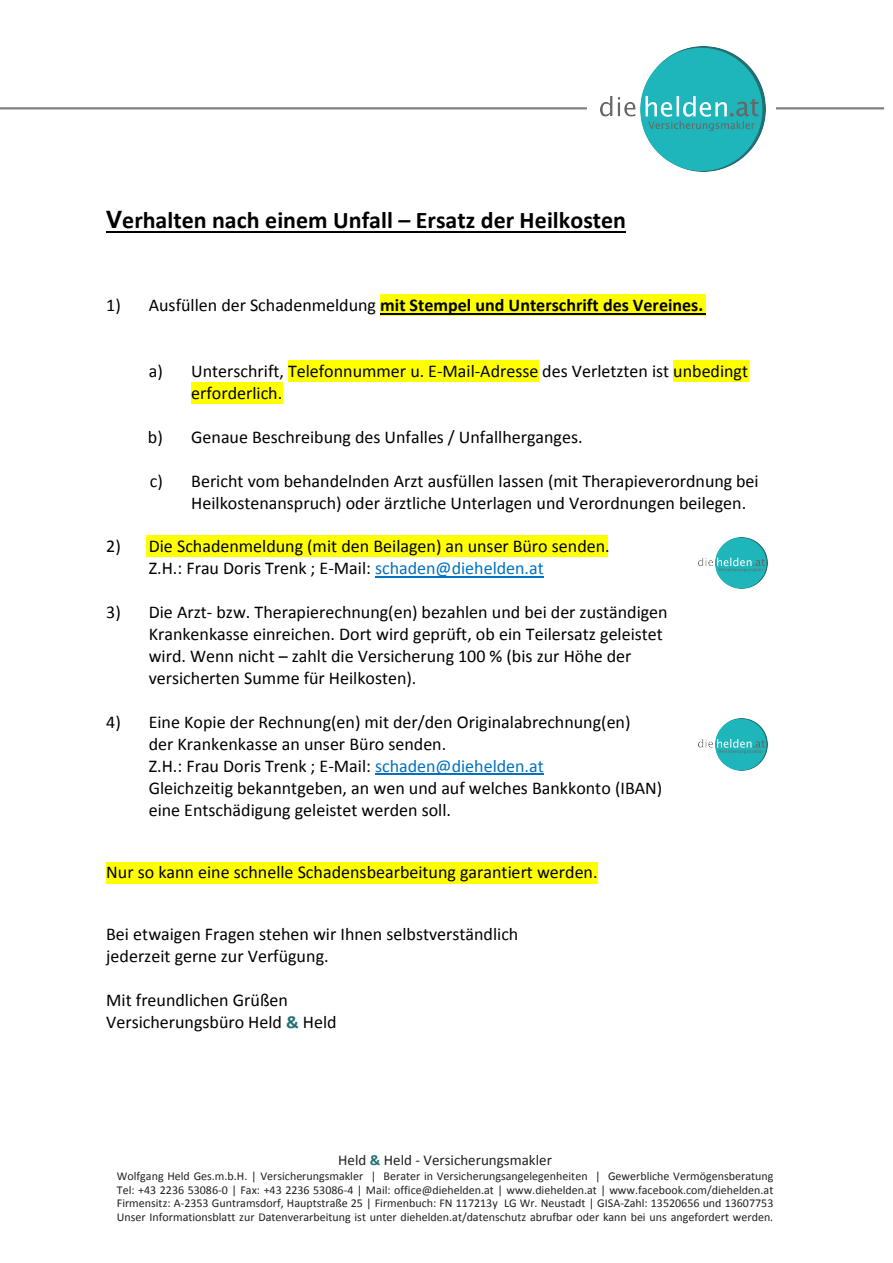
<style>
.page{position:relative;width:893px;height:1263px;background:#fff}
.page>*{position:absolute;margin:0;border:0;box-sizing:border-box;transform-origin:0 0}
.t1{font:700 24px "Calibri";color:#000}
.t2{font:18px/21.9px "Calibri";color:#000}
.t3{font:700 18px "Calibri";color:#000}
.t4{font:15px "Calibri";color:#231f20}
.t5{font:12px/13.8px "Calibri";color:#231f20;text-align:justify}
.s1{font-family:"Arial"}
.s2{font-weight:400}
.s3{color:#0070c0}
.s4{font-weight:700;color:#217074}
</style>
<div class="page">
<hr style="left:0;top:107px;width:587px;height:2px;background:#808080">
<hr style="left:776px;top:107px;width:108px;height:2px;background:#808080">
<hr style="left:106px;top:231px;width:520px;height:2px;background:#000">
<div style="left:381px;top:294px;width:324px;height:22px;background:#ff0"></div>
<hr style="left:381px;top:313px;width:324px;height:1px;background:#000">
<div style="left:288px;top:360px;width:251px;height:22px;background:#ff0"></div>
<div style="left:674px;top:360px;width:75px;height:22px;background:#ff0"></div>
<div style="left:191px;top:382px;width:91px;height:22px;background:#ff0"></div>
<div style="left:147px;top:535px;width:460px;height:22px;background:#ff0"></div>
<hr style="left:375px;top:774px;width:168px;height:1px;background:#0070c0">
<hr style="left:375px;top:576px;width:168px;height:1px;background:#0070c0">
<div style="left:106px;top:862px;width:491px;height:22px;background:#ff0"></div>
<img style="left:600px;top:47px;width:165px;height:124px">
<img style="left:698px;top:537px;width:69px;height:52px">
<img style="left:698px;top:719px;width:69px;height:51px">
<h1 class="t1" style="left:106px;top:205px;width:521px"><span class="s1">V</span>erhalten nach einem Unfall – Ersatz der Heilkosten</h1>
<p class="t3" style="left:106px;top:293px;width:598px"><span class="s2">1) Ausfüllen der Schadenmeldung</span> mit Stempel und Unterschrift des Vereines.</p>
<p class="t2" style="left:191px;top:360px;width:558px;text-indent:-42px">a) Unterschrift, Telefonnummer u. E-Mail-Adresse des Verletzten ist unbedingt erforderlich.</p>
<p class="t2" style="left:148px;top:426px;width:436px">b) Genaue Beschreibung des Unfalles / Unfallherganges.</p>
<p class="t2" style="left:191px;top:470px;width:569px;text-indent:-41px">c) Bericht vom behandelnden Arzt ausfüllen lassen (mit Therapieverordnung bei<br>Heilkostenanspruch) oder ärztliche Unterlagen und Verordnungen beilegen.</p>
<p class="t2" style="left:149px;top:536px;width:462px;text-indent:-42px">2) Die Schadenmeldung (mit den Beilagen) an unser Büro senden.<br>Z.H.: Frau Doris Trenk ; E-Mail: <span class="s3">schaden@diehelden.at</span></p>
<p class="t2" style="left:149px;top:601px;width:520px;text-indent:-42px">3) Die Arzt- bzw. Therapierechnung(en) bezahlen und bei der zuständigen Krankenkasse einreichen. Dort wird geprüft, ob ein Teilersatz geleistet wird. Wenn nicht – zahlt die Versicherung 100 % (bis zur Höhe der versicherten Summe für Heilkosten).</p>
<p class="t2" style="left:149px;top:711px;width:515px;text-indent:-42px">4) Eine Kopie der Rechnung(en) mit der/den Originalabrechnung(en)<br>der Krankenkasse an unser Büro senden.<br>Z.H.: Frau Doris Trenk ; E-Mail: <span class="s3">schaden@diehelden.at<br></span>Gleichzeitig bekanntgeben, an wen und auf welches Bankkonto (IBAN) eine Entschädigung geleistet werden soll.</p>
<p class="t2" style="left:106px;top:862px;width:493px">Nur so kann eine schnelle Schadensbearbeitung garantiert werden.</p>
<p class="t2" style="left:106px;top:924px;width:413px">Bei etwaigen Fragen stehen wir Ihnen selbstverständlich jederzeit gerne zur Verfügung.</p>
<p class="t2" style="left:106px;top:990px;width:232px">Mit freundlichen Grüßen<br>Versicherungsbüro Held <span class="s4">&amp;</span> Held</p>
<p class="t4" style="left:338px;top:1150px;width:215px">Held <span class="s4">&amp;</span> Held - Versicherungsmakler</p>
<p class="t5" style="left:117px;top:1169px;width:658px">Wolfgang Held Ges.m.b.H. | Versicherungsmakler | Berater in Versicherungsangelegenheiten | Gewerbliche Vermögensberatung Tel: +43 2236 53086-0 | Fax: +43 2236 53086-4 | Mail: office@diehelden.at | www.diehelden.at | www.facebook.com/diehelden.at Firmensitz: A-2353 Guntramsdorf, Hauptstraße 25 | Firmenbuch: FN 117213y LG Wr. Neustadt | GISA-Zahl: 13520656 und 13607753<br>Unser Informationsblatt zur Datenverarbeitung ist unter diehelden.at/datenschutz abrufbar oder kann bei uns angefordert werden.</p>
</div>
